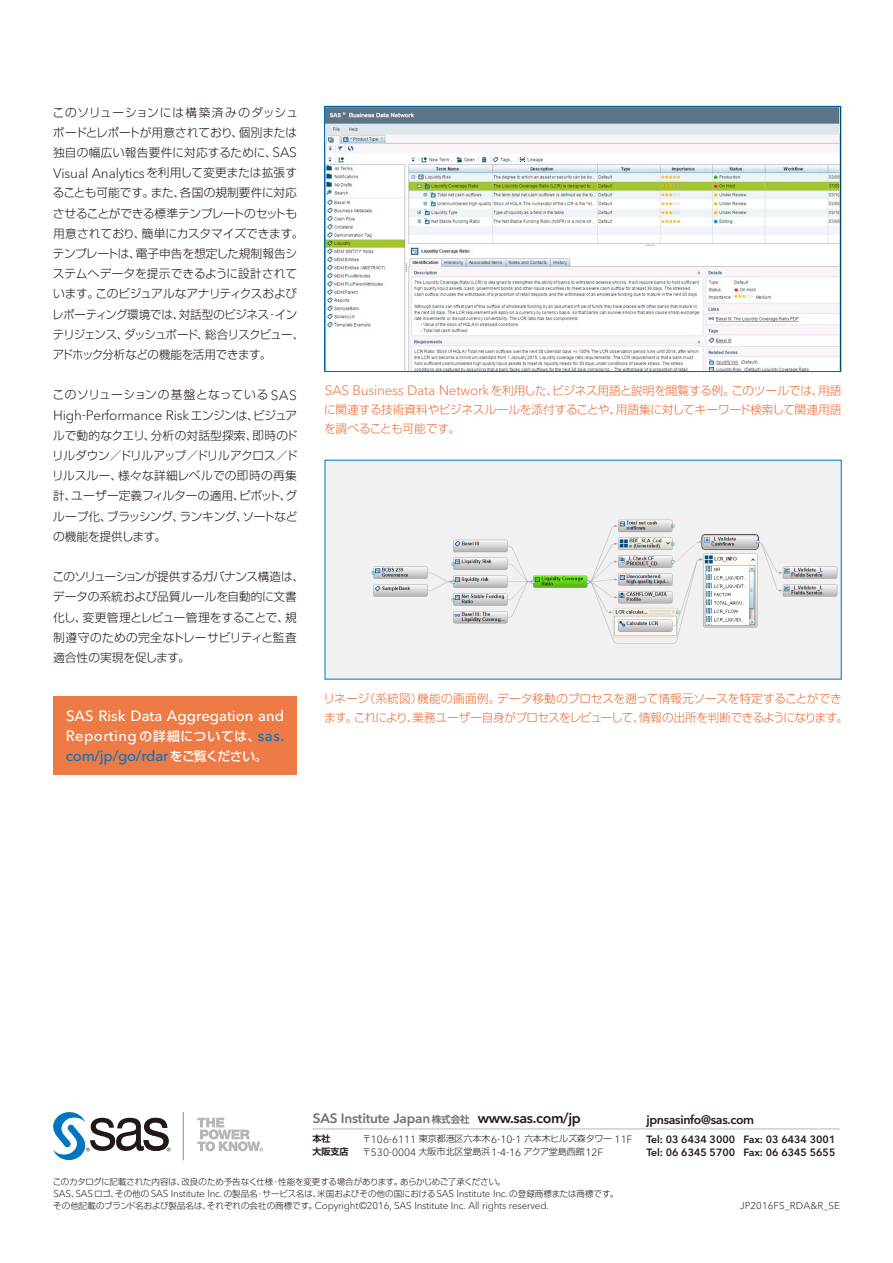
<style>
.page{position:relative;width:893px;height:1263px;background:#fff}
.page>*{position:absolute;margin:0;border:0;box-sizing:border-box;transform-origin:0 0}
.t1{font:500 14.85px/20.2px "Avenir Next W1 G";color:#fff;text-align:justify}
.t2{font:300 13.5px "Avenir Next W1 G";letter-spacing:-.015em;color:#221815}
.t3{font:600 13.5px "Avenir Next W1 G";letter-spacing:-.015em;color:#727171}
.t4{font:600 12.3px "Avenir Next W1 G";letter-spacing:-.025em;color:#221815}
.t5{font:300 11.7px/20.2px "Shin Go Pr 6 N";letter-spacing:-.015em;color:#221815;text-align:justify}
.t6{font:300 11.7px/19.2px "Shin Go Pr 6 N";letter-spacing:-.02em;color:#ec6b34;text-align:justify}
.t7{font:300 11.7px "Shin Go Pr 6 N";letter-spacing:.05em;color:#221815}
.t8{font:600 10.5px "Avenir Next W1 G";letter-spacing:.005em;color:#221815}
.t9{font:300 10.5px "Avenir Next W1 G";color:#221815}
.t10{font:300 9.9px "Avenir Next W1 G";letter-spacing:-.015em;color:#221815}
.t11{font:300 9.9px "Avenir Next W1 G";letter-spacing:.01em;color:#221815}
.t12{font:300 9px "Shin Go Pr 6 N";letter-spacing:-.01em;color:#221815}
.t13{font:700 9px "Shin Go Pr 6 N De";letter-spacing:-.01em;color:#221815}
.t14{font:300 8.55px/11.7px "Shin Go Pr 6 N";letter-spacing:-.015em;color:#221815}
.s1{font-family:"Avenir Next W1 G";font-size:13.5px}
.s2{font-family:"Shin Go Pr 6 N";font-size:11.7px}
.s3{font-family:"Shin Go Pr 6 N";font-size:12.75px}
.s4{color:#0076c0}
.s5{font-family:"Shin Go Pr 6 N De";font-weight:700;font-size:9.6px}
.s6{font-size:14.25px;color:#221815}
.s7{font-family:"Avenir Next W1 G";font-size:10.5px}
.s8{font-family:"Shin Go Pr 6 N";font-size:9px}
.s9{font-family:"Avenir Next W1 G";font-size:9.9px}
.s10{font-family:"Shin Go Pr 6 N";font-size:8.55px}
</style>
<div class="page">
<hr style="left:313px;top:1128px;width:527px;height:1px;background:#b5b6b6">
<hr style="left:183px;top:1112px;width:1px;height:48px;background:#898989">
<svg style="left:53px;top:1112px;width:117px;height:49px"></svg>
<svg style="left:197px;top:1118px;width:66px;height:33px"></svg>
<div style="left:53px;top:696px;width:244px;height:79px;background:#ee7b45"></div>
<img style="left:326px;top:108px;width:513px;height:262px">
<div style="left:324px;top:106px;width:517px;height:266px;border:1px solid #0076c0"></div>
<img style="left:327px;top:462px;width:513px;height:215px">
<p class="t5" style="left:52px;top:101px;width:247px">このソリューションには構築済みのダッシュボードとレポートが用意されており、個別または独自の幅広い報告要件に対応するために、<span class="s1">SAS</span></p>
<p class="t2" style="left:53px;top:165px;width:246px">Visual Analytics<span class="s2">を利用して変更または拡張す</span></p>
<p class="t5" style="left:52px;top:182px;width:253px;text-align:left">ることも可能です。また、各国の規制要件に対応させることができる標準テンプレートのセットも用意されており、簡単にカスタマイズできます。テンプレートは、電子申告を想定した規制報告システムへデータを提示できるように設計されています。このビジュアルなアナリティクスおよびレポーティング環境では、対話型のビジネス・インテリジェンス、ダッシュボード、総合リスクビュー、アドホック分析などの機能を活用できます。</p>
<p class="t7" style="left:52px;top:385px;width:246px">このソリューションの基盤となっている <span class="s1">SAS</span></p>
<p class="t2" style="left:53px;top:407px;width:246px">High-Performance Risk <span class="s2">エンジンは、ビジュア</span></p>
<p class="t5" style="left:52px;top:424px;width:247px">ルで動的なクエリ、分析の対話型探索、即時のドリルダウン／ドリルアップ／ドリルアクロス／ドリルスルー、様々な詳細レベルでの即時の再集計、ユーザー定義フィルターの適用、ピボット、グループ化、ブラッシング、ランキング、ソートなどの機能を提供します。</p>
<p class="t5" style="left:52px;top:565px;width:253px;text-align:left">このソリューションが提供するガバナンス構造は、データの系統および品質ルールを自動的に文書化し、変更管理とレビュー管理をすることで、規制遵守のための完全なトレーサビリティと監査適合性の実現を促します。</p>
<p class="t1" style="left:66px;top:705px;width:220px">SAS Risk Data Aggregation and Reporting <span class="s3">の詳細については、</span><span class="s4">sas. com/jp/go/rdar</span><span class="s3">をご覧ください。</span></p>
<p class="t6" style="left:324px;top:379px;width:519px"><span class="s1">SAS Business Data Network</span>を利用した、ビジネス用語と説明を閲覧する例。このツールでは、用語に関連する技術資料やビジネスルールを添付することや、用語集に対してキーワード検索して関連用語を調べることも可能です。</p>
<p class="t6" style="left:324px;top:687px;width:526px">リネージ（系統図）機能の画面例。データ移動のプロセスを遡って情報元ソースを特定することができます。これにより、業務ユーザー自身がプロセスをレビューして、情報の出所を判断できるようになります。</p>
<p class="t3" style="left:313px;top:1110px;width:269px">SAS Institute Japan <span class="s5">株式会社</span> <span class="s6">www.sas.com/jp</span></p>
<p class="t4" style="left:646px;top:1112px;width:109px">jpnsasinfo@sas.com</p>
<p class="t13" style="left:313px;top:1131px;width:19px">本社</p>
<p class="t12" style="left:362px;top:1131px;width:272px">〒<span class="s7">106-6111</span> 東京都港区六本木<span class="s7">6-10-1</span> 六本木ヒルズ森タワー <span class="s7">11F</span></p>
<p class="t8" style="left:646px;top:1133px;width:191px">Tel: 03 6434 3000 Fax: 03 6434 3001</p>
<p class="t13" style="left:313px;top:1144px;width:37px">大阪支店</p>
<p class="t9" style="left:362px;top:1146px;width:243px"><span class="s8">〒</span>530-0004 <span class="s8">大阪市北区堂島浜</span>1-4-16 <span class="s8">アクア堂島西館</span>12F</p>
<p class="t8" style="left:646px;top:1146px;width:191px">Tel: 06 6345 5700 Fax: 06 6345 5655</p>
<p class="t14" style="left:53px;top:1175px;width:567px">このカタログに記載された内容は、改良のため予告なく仕様・性能を変更する場合があります。あらかじめご了承ください。<br><span class="s9">SAS</span>、<span class="s9">SAS</span>ロゴ、その他の <span class="s9">SAS Institute Inc.</span> の製品名・サービス名は、米国およびその他の国における<span class="s9">SAS Institute Inc.</span> の登録商標または商標です。</p>
<p class="t10" style="left:53px;top:1200px;width:497px"><span class="s10">その他記載のブランド名および製品名は、それぞれの会社の商標です。</span>Copyright©2016, SAS Institute Inc. All rights reserved.</p>
<p class="t11" style="left:740px;top:1200px;width:102px">JP2016FS_RDA&amp;R_SE</p>
</div>
